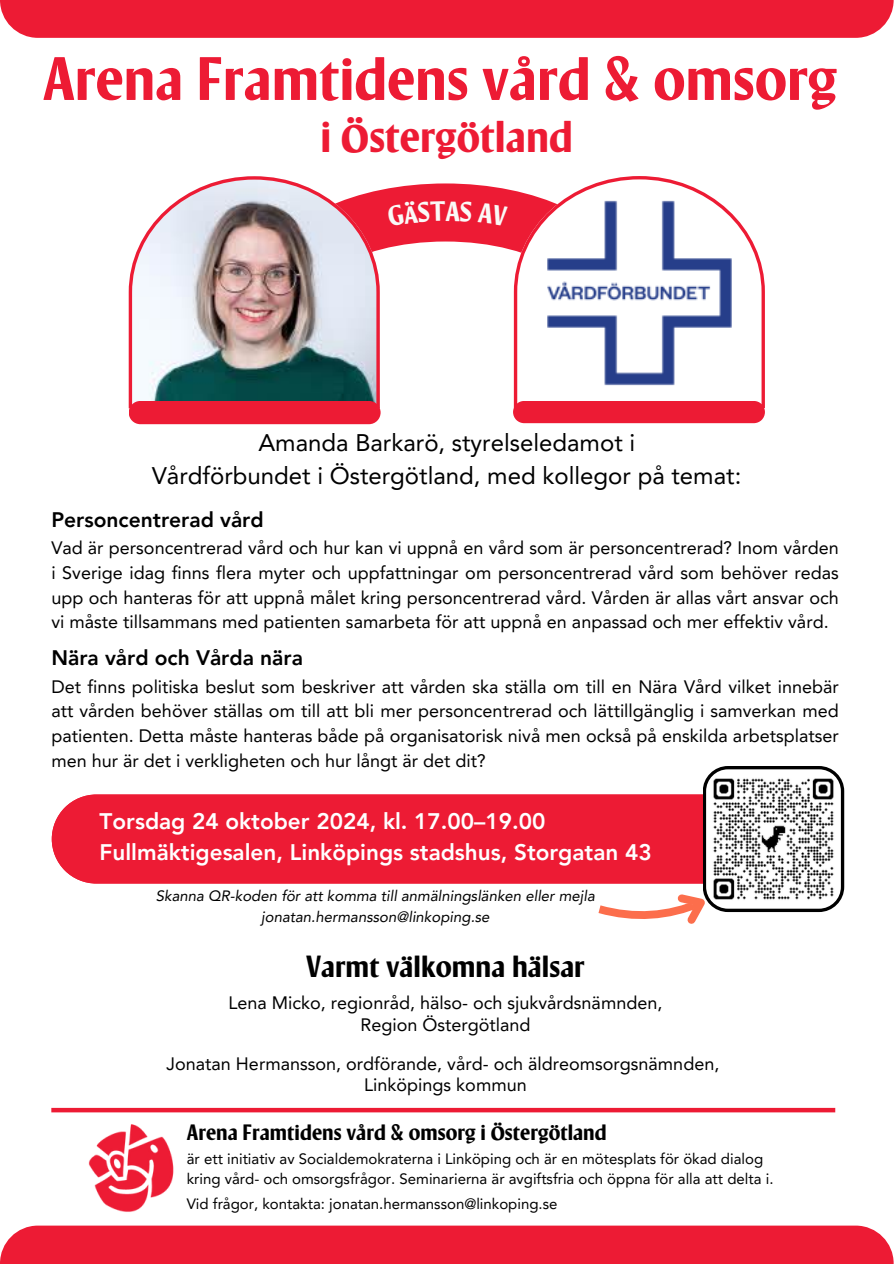
<style>
.page{position:relative;width:894px;height:1264px;background:#fff}
.page>*{position:absolute;margin:0;border:0;box-sizing:border-box;transform-origin:0 0}
.t1{font:700 66px "Ros Display";color:#ed1b34}
.t2{font:700 48px "Ros Display";color:#ed1b34}
.t3{font:700 33px "Ros Display";color:#000}
.t4{font:24px/32.7px "Avenir LT Pro";color:#000;text-align:center}
.t5{font:700 24px "Ros Display";color:#000}
.t6{font:800 22.5px/31.5px "Avenir LT Pro";color:#fff}
.t7{font:800 21px "Avenir LT Pro";color:#000}
.t8{font:18px/24.8px "Avenir LT Pro";color:#000;text-align:justify}
.t9{font:15px/20.2px "Avenir LT Pro";color:#000}
.t10{font:italic 15px/20.2px "Avenir LT Pro";color:#000;text-align:center}
</style>
<div class="page">
<div style="left:0;top:0;width:893px;height:38px;background:#ed1b34"></div>
<div style="left:0;top:1225px;width:893px;height:38px;background:#ed1b34"></div>
<div style="left:52px;top:794px;width:536px;height:89px;background:#ed1b34"></div>
<svg style="left:588px;top:766px;width:256px;height:158px"></svg>
<img style="left:129px;top:176px;width:250px;height:232px">
<div style="left:129px;top:401px;width:251px;height:23px;background:#ed1b34;border-radius:12px"></div>
<svg style="left:513px;top:176px;width:251px;height:225px"></svg>
<div style="left:513px;top:401px;width:251px;height:22px;background:#ed1b34"></div>
<img style="left:88px;top:1124px;width:86px;height:88px">
<div style="left:51px;top:1107px;width:784px;height:5px;background:#ed1b34"></div>
<svg style="left:306px;top:183px;width:278px;height:87px"></svg>
<h1 class="t1" style="left:43px;top:57px;width:795px">Arena Framtidens vård &amp; omsorg</h1>
<h2 class="t2" style="left:320px;top:121px;width:254px">i Östergötland</h2>
<p class="t4" style="left:152px;top:428px;width:590px">Amanda Barkarö, styrelseledamot i<br>Vårdförbundet i Östergötland, med kollegor på temat:</p>
<h1 class="t7" style="left:51px;top:511px;width:214px">Personcentrerad vård</h1>
<h1 class="t8" style="left:51px;top:537px;width:788px">Vad är personcentrerad vård och hur kan vi uppnå en vård som är personcentrerad? Inom vården i Sverige idag finns flera myter och uppfattningar om personcentrerad vård som behöver redas upp och hanteras för att uppnå målet kring personcentrerad vård. Vården är allas vårt ansvar och vi måste tillsammans med patienten samarbeta för att uppnå en anpassad och mer effektiv vård.</h1>
<p class="t7" style="left:51px;top:649px;width:253px">Nära vård och Vårda nära</p>
<p class="t8" style="left:51px;top:675px;width:788px">Det finns politiska beslut som beskriver att vården ska ställa om till en Nära Vård vilket innebär att vården behöver ställas om till att bli mer personcentrerad och lättillgänglig i samverkan med patienten. Detta måste hanteras både på organisatorisk nivå men också på enskilda arbetsplatser men hur är det i verkligheten och hur långt är det dit?</p>
<h2 class="t6" style="left:100px;top:807px;width:553px">Torsdag 24 oktober 2024, kl. 17.00–19.00<br>Fullmäktigesalen, Linköpings stadshus, Storgatan 43</h2>
<p class="t10" style="left:156px;top:887px;width:440px">Skanna QR-koden för att komma till anmälningslänken eller mejla jonatan.hermansson@linkoping.se</p>
<h3 class="t3" style="left:306px;top:955px;width:280px">Varmt välkomna hälsar</h3>
<p class="t8" style="left:228px;top:994px;width:435px;line-height:21.3px;text-align:center">Lena Micko, regionråd, hälso- och sjukvårdsnämnden,<br>Region Östergötland</p>
<p class="t8" style="left:166px;top:1054px;width:554px;line-height:21.3px;text-align:center">Jonatan Hermansson, ordförande, vård- och äldreomsorgsnämnden,<br>Linköpings kommun</p>
<h3 class="t5" style="left:187px;top:1124px;width:421px">Arena Framtidens vård &amp; omsorg i Östergötland</h3>
<p class="t9" style="left:187px;top:1149px;width:588px">är ett initiativ av Socialdemokraterna i Linköping och är en mötesplats för ökad dialog kring vård- och omsorgsfrågor. Seminarierna är avgiftsfria och öppna för alla att delta i.</p>
<p class="t9" style="left:187px;top:1194px;width:372px">Vid frågor, kontakta: jonatan.hermansson@linkoping.se</p>
</div>
